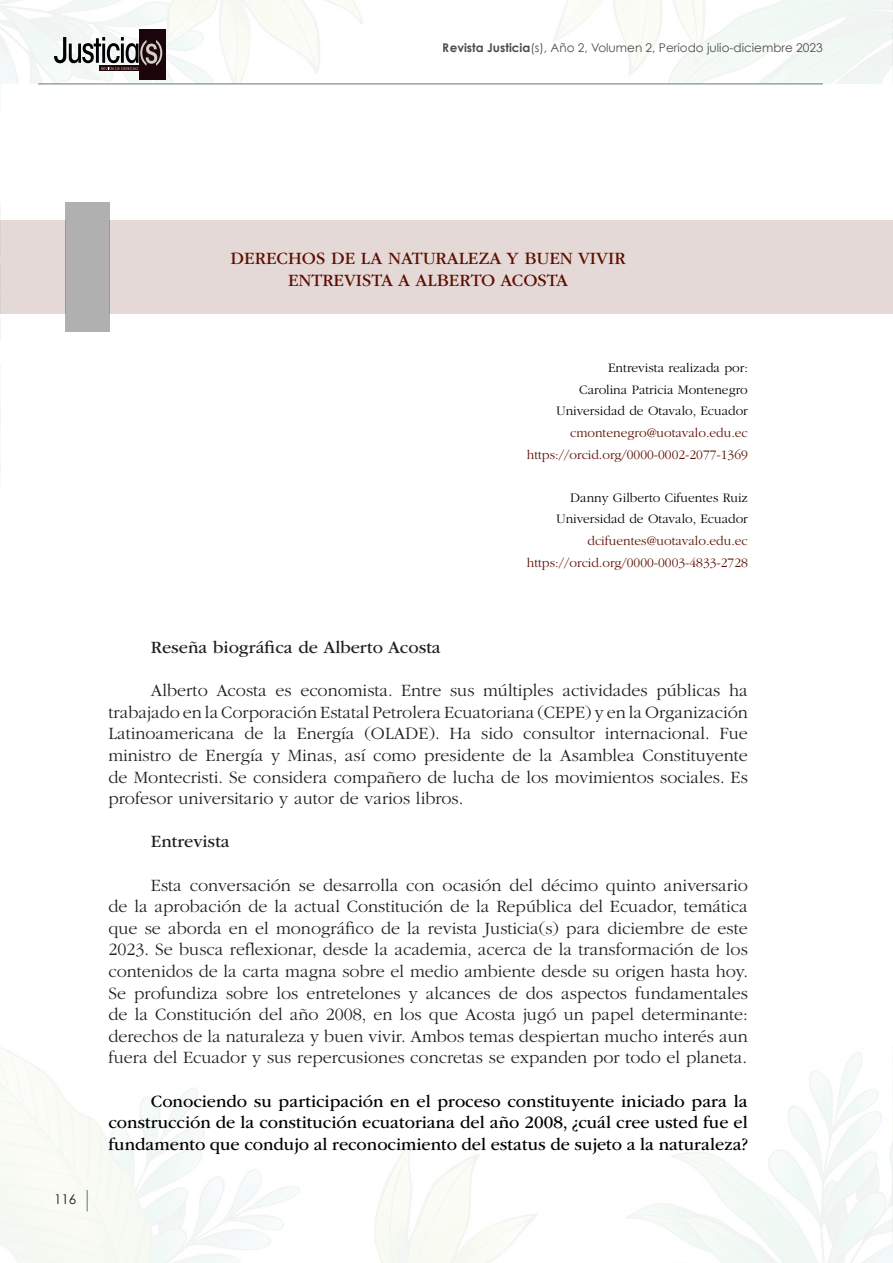
<style>
.page{position:relative;width:893px;height:1263px;background:#fff}
.page>*{position:absolute;margin:0;border:0;box-sizing:border-box;transform-origin:0 0}
.t1{font:300 18px/21.6px "ITC Garamond Std";color:#231f20;text-align:justify}
.t2{font:18px/21.6px "ITC Garamond Std";color:#000;text-align:justify}
.t3{font:18px "ITC Garamond Std";color:#5c0f00}
.t4{font:18px "ITC Garamond Std";color:#231f20}
.No_Spacing{font:300 13.5px "ITC Garamond Std";color:#000}
.No_Spacing-2{font:300 13.5px "ITC Garamond Std";color:#5c0f00}
.t5{font:13.5px "Century Gothic";color:#231f20}
.t6{font:12px "Century Gothic";color:#231f20}
.s1{font-weight:700}
</style>
<div class="page">
<img style="left:0;top:0;width:893px;height:1263px">
<div style="left:2px;top:84px;width:891px;height:809px;background:#fff"></div>
<hr style="left:38px;top:84px;width:785px;height:1px;background:#60767f">
<svg style="left:87px;top:1190px;width:1px;height:21px"></svg>
<div style="left:139px;top:29px;width:27px;height:50px;background:#1c050a"></div>
<div style="left:99px;top:66px;width:41px;height:5px;background:#24080a"></div>
<svg style="left:54px;top:37px;width:108px;height:33px"></svg>
<div style="left:110px;top:220px;width:783px;height:94px;background:#e5d9d7"></div>
<div style="left:0;top:220px;width:66px;height:94px;background:#e5d9d7"></div>
<div style="left:66px;top:202px;width:44px;height:130px;background:#b0b0b0"></div>
<p class="t6" style="left:443px;top:41px;width:382px"><span class="s1">Revista Justicia</span>(s), Año 2, Volumen 2, Período julio-diciembre 2023</p>
<p class="t5" style="left:54px;top:1191px;width:24px">116</p>
<p class="t3" style="left:231px;top:249px;width:397px">DERECHOS DE LA NATURALEZA Y BUEN VIVIR</p>
<p class="t3" style="left:288px;top:270px;width:282px">ENTREVISTA A ALBERTO ACOSTA</p>
<p class="No_Spacing" style="left:608px;top:361px;width:141px">Entrevista realizada por:</p>
<p class="No_Spacing" style="left:579px;top:382px;width:170px">Carolina Patricia Montenegro</p>
<p class="No_Spacing" style="left:556px;top:404px;width:193px">Universidad de Otavalo, Ecuador</p>
<p class="No_Spacing-2" style="left:570px;top:425px;width:179px">cmontenegro@uotavalo.edu.ec</p>
<p class="No_Spacing-2" style="left:527px;top:447px;width:222px">https://orcid.org/0000-0002-2077-1369</p>
<p class="No_Spacing" style="left:570px;top:490px;width:179px">Danny Gilberto Cifuentes Ruiz</p>
<p class="No_Spacing" style="left:556px;top:512px;width:193px">Universidad de Otavalo, Ecuador</p>
<p class="No_Spacing-2" style="left:587px;top:533px;width:162px">dcifuentes@uotavalo.edu.ec</p>
<p class="No_Spacing-2" style="left:527px;top:555px;width:222px">https://orcid.org/0000-0003-4833-2728</p>
<p class="t4" style="left:151px;top:637px;width:291px">Reseña biográfica de Alberto Acosta</p>
<p class="t1" style="left:108px;top:680px;width:641px;text-indent:43px">Alberto Acosta es economista. Entre sus múltiples actividades públicas ha trabajado en la Corporación Estatal Petrolera Ecuatoriana (CEPE) y en la Organización Latinoamericana de la Energía (OLADE). Ha sido consultor internacional. Fue ministro de Energía y Minas, así como presidente de la Asamblea Constituyente de Montecristi. Se considera compañero de lucha de los movimientos sociales. Es profesor universitario y autor de varios libros.</p>
<p class="t4" style="left:151px;top:832px;width:80px">Entrevista</p>
<p class="t1" style="left:108px;top:874px;width:641px;text-indent:43px">Esta conversación se desarrolla con ocasión del décimo quinto aniversario de la aprobación de la actual Constitución de la República del Ecuador, temática que se aborda en el monográfico de la revista Justicia(s) para diciembre de este 2023. Se busca reflexionar, desde la academia, acerca de la transformación de los contenidos de la carta magna sobre el medio ambiente desde su origen hasta hoy.<br>Se profundiza sobre los entretelones y alcances de dos aspectos fundamentales de la Constitución del año 2008, en los que Acosta jugó un papel determinante: derechos de la naturaleza y buen vivir. Ambos temas despiertan mucho interés aun fuera del Ecuador y sus repercusiones concretas se expanden por todo el planeta.</p>
<p class="t2" style="left:108px;top:1090px;width:641px;text-indent:43px">Conociendo su participación en el proceso constituyente iniciado para la construcción de la constitución ecuatoriana del año 2008, ¿cuál cree usted fue el fundamento que condujo al reconocimiento del estatus de sujeto a la naturaleza?</p>
</div>
